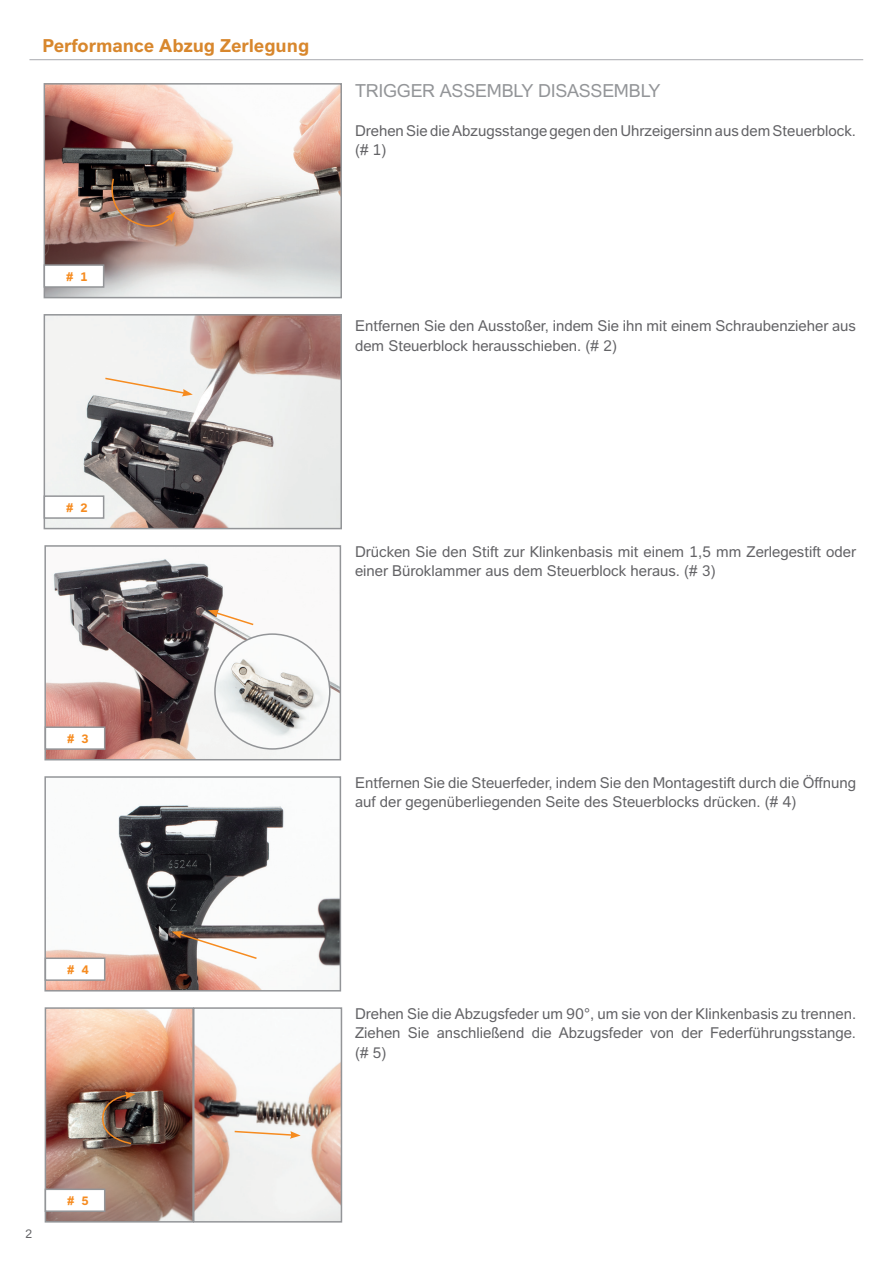
<style>
.page{position:relative;width:893px;height:1263px;background:#fff}
.page>*{position:absolute;margin:0;border:0;box-sizing:border-box;transform-origin:0 0}
.t1{font:18px "GLOCK Sans";letter-spacing:-.015em;color:#939598}
.t2{font:700 18px "GLOCK Sans";color:#d8872d}
.t3{font:15px/19.5px "GLOCK Sans";color:#636366}
.t4{font:700 12px "GLOCK Sans";color:#f68b1f}
.t5{font:12px "GLOCK Sans";color:#636366}
.s1{color:#fff}
</style>
<div class="page">
<img style="left:47px;top:559px;width:291px;height:198px">
<div style="left:44px;top:545px;width:297px;height:215px;border:2px solid #939598"></div>
<svg style="left:208px;top:610px;width:47px;height:16px"></svg>
<img style="left:47px;top:317px;width:292px;height:209px">
<div style="left:44px;top:314px;width:298px;height:215px;border:2px solid #939598"></div>
<svg style="left:104px;top:377px;width:89px;height:19px"></svg>
<img style="left:48px;top:1010px;width:143px;height:209px">
<div style="left:45px;top:1007px;width:149px;height:215px;border:2px solid #939598"></div>
<svg style="left:196px;top:1045px;width:143px;height:174px"></svg>
<div style="left:193px;top:1007px;width:149px;height:215px;border:2px solid #939598"></div>
<img style="left:47px;top:805px;width:291px;height:183px">
<div style="left:44px;top:776px;width:297px;height:215px;border:2px solid #939598"></div>
<img style="left:47px;top:86px;width:292px;height:209px">
<div style="left:44px;top:83px;width:298px;height:215px;border:2px solid #939598"></div>
<div style="left:44px;top:265px;width:60px;height:22px;background:#fff"></div>
<div style="left:44px;top:264px;width:60px;height:24px;border:2px solid #939598"></div>
<div style="left:45px;top:958px;width:60px;height:22px;background:#fff"></div>
<div style="left:45px;top:957px;width:60px;height:24px;border:2px solid #939598"></div>
<div style="left:45px;top:1189px;width:60px;height:22px;background:#fff"></div>
<div style="left:45px;top:1188px;width:60px;height:24px;border:2px solid #939598"></div>
<div style="left:44px;top:496px;width:60px;height:22px;background:#fff"></div>
<div style="left:44px;top:495px;width:60px;height:24px;border:2px solid #939598"></div>
<div style="left:45px;top:727px;width:60px;height:22px;background:#fff"></div>
<div style="left:45px;top:726px;width:60px;height:24px;border:2px solid #939598"></div>
<hr style="left:29px;top:59px;width:834px;height:1px;background:#b2b3b7">
<img style="left:215px;top:634px;width:115px;height:115px;border-radius:57px">
<div style="left:214px;top:633px;width:116px;height:117px;border:2px solid #939598;border-radius:50%"></div>
<svg style="left:172px;top:931px;width:86px;height:29px"></svg>
<svg style="left:233px;top:1130px;width:68px;height:9px"></svg>
<svg style="left:101px;top:1091px;width:35px;height:54px;background:#62483a"></svg>
<img style="left:105px;top:177px;width:70px;height:59px">
<p class="t2" style="left:43px;top:35px;width:268px">Performance Abzug Zerlegung</p>
<p class="t4" style="left:66px;top:269px;width:31px"># 1<span class="s1">#</span></p>
<p class="t1" style="left:355px;top:80px;width:307px">TRIGGER ASSEMBLY DISASSEMBLY</p>
<p class="t3" style="left:355px;top:121px;width:503px">Drehen Sie die Abzugsstange gegen den Uhrzeigersinn aus dem Steuerblock. (# 1)</p>
<p class="t3" style="left:355px;top:316px;width:503px">Entfernen Sie den Ausstoßer, indem Sie ihn mit einem Schraubenzieher aus dem Steuerblock herausschieben. (# 2)</p>
<p class="t4" style="left:66px;top:500px;width:31px"># 2<span class="s1">#</span></p>
<p class="t3" style="left:355px;top:541px;width:503px">Drücken Sie den Stift zur Klinkenbasis mit einem 1,5 mm Zerlegestift oder einer Büroklammer aus dem Steuerblock heraus. (# 3)</p>
<p class="t4" style="left:68px;top:731px;width:31px"># 3<span class="s1">#</span></p>
<p class="t4" style="left:68px;top:962px;width:31px"># 4<span class="s1">#</span></p>
<p class="t5" style="left:25px;top:1226px;width:9px">2</p>
<p class="t4" style="left:68px;top:1193px;width:31px"># 5<span class="s1">#</span></p>
<p class="t3" style="left:355px;top:773px;width:502px">Entfernen Sie die Steuerfeder, indem Sie den Montagestift durch die Öffnung auf der gegenüberliegenden Seite des Steuerblocks drücken. (# 4)</p>
<p class="t3" style="left:355px;top:1004px;width:503px;text-align:justify">Drehen Sie die Abzugsfeder um 90°, um sie von der Klinkenbasis zu trennen.<br>Ziehen Sie anschließend die Abzugsfeder von der Federführungsstange. (# 5)</p>
</div>
